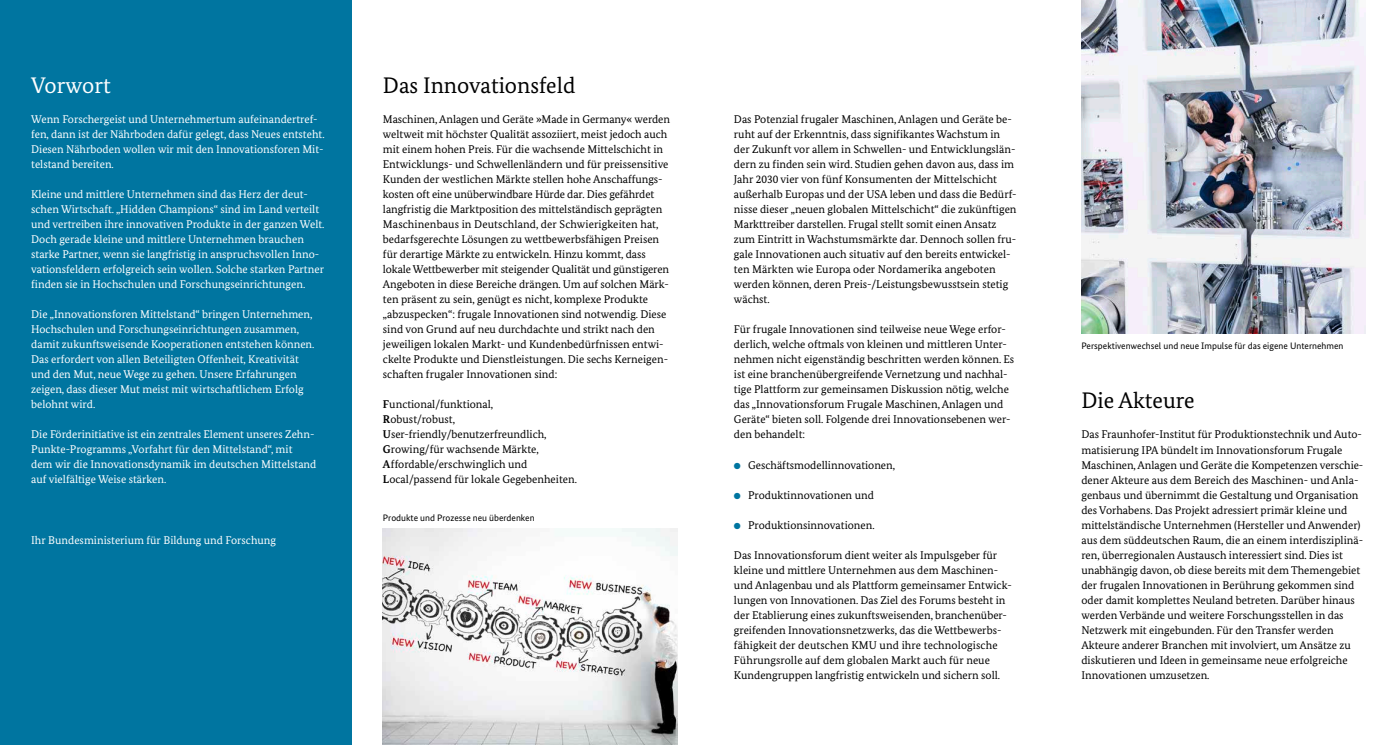
<style>
.page{position:relative;width:1397px;height:745px;background:#fff}
.page>*{position:absolute;margin:0;border:0;box-sizing:border-box;transform-origin:0 0}
.t1{font:22.5px "Bundes Serif";color:#000}
.t2{font:22.5px "Bundes Serif";color:#fff}
.t3{font:11.25px/15px "Bundes Serif";color:#000}
.t4{font:11.25px/15px "Bundes Serif";color:#fff}
.t5{font:9.38px "Bundes Sans";color:#000}
.s1{font-weight:700}
.s2{color:#0075a0}
</style>
<div class="page">
<div style="left:0;top:0;width:351px;height:744px;background:#0075a0"></div>
<img style="left:383px;top:528px;width:294px;height:216px">
<img style="left:1081px;top:0;width:283px;height:333px">
<h1 class="t2" style="left:31px;top:72px;width:81px">Vorwort</h1>
<p class="t4" style="left:31px;top:111px;width:295px">Wenn Forschergeist und Unternehmertum aufeinandertref&shy;fen, dann ist der Nährboden dafür gelegt, dass Neues entsteht.<br>Diesen Nährboden wollen wir mit den Innovationsforen Mit&shy;telstand bereiten.</p>
<p class="t4" style="left:31px;top:186px;width:295px">Kleine und mittlere Unternehmen sind das Herz der deut&shy;schen Wirtschaft. „Hidden Champions“ sind im Land verteilt und vertreiben ihre innovativen Produkte in der ganzen Welt.<br>Doch gerade kleine und mittlere Unternehmen brauchen starke Partner, wenn sie langfristig in anspruchsvollen Inno&shy;vationsfeldern erfolgreich sein wollen. Solche starken Partner finden sie in Hochschulen und Forschungseinrichtungen.</p>
<p class="t4" style="left:31px;top:306px;width:285px">Die „Innovationsforen Mittelstand“ bringen Unternehmen, Hochschulen und Forschungseinrichtungen zusammen, damit zukunftsweisende Kooperationen entstehen können.<br>Das erfordert von allen Beteiligten Offenheit, Kreativität und den Mut, neue Wege zu gehen. Unsere Erfahrungen zeigen, dass dieser Mut meist mit wirtschaftlichem Erfolg belohnt wird.</p>
<p class="t4" style="left:31px;top:426px;width:287px">Die Förderinitiative ist ein zentrales Element unseres Zehn-- Punkte-Programms „Vorfahrt für den Mittelstand“, mit dem wir die Innovationsdynamik im deutschen Mittelstand auf vielfältige Weise stärken.</p>
<p class="t4" style="left:31px;top:531px;width:246px">Ihr Bundesministerium für Bildung und Forschung</p>
<h1 class="t1" style="left:383px;top:72px;width:194px">Das Innovationsfeld</h1>
<p class="t3" style="left:383px;top:111px;width:289px">Maschinen, Anlagen und Geräte »Made in Germany« werden weltweit mit höchster Qualität assoziiert, meist jedoch auch mit einem hohen Preis. Für die wachsende Mittelschicht in Entwicklungs- und Schwellenländern und für preissensitive Kunden der westlichen Märkte stellen hohe Anschaffungs&shy;kosten oft eine unüberwindbare Hürde dar. Dies gefährdet langfristig die Marktposition des mittelständisch geprägten Maschinenbaus in Deutschland, der Schwierigkeiten hat, bedarfsgerechte Lösungen zu wettbewerbsfähigen Preisen für derartige Märkte zu entwickeln. Hinzu kommt, dass lokale Wettbewerber mit steigender Qualität und günstigeren Angeboten in diese Bereiche drängen. Um auf solchen Märk&shy;ten präsent zu sein, genügt es nicht, komplexe Produkte „abzuspecken“: frugale Innovationen sind notwendig. Diese sind von Grund auf neu durchdachte und strikt nach den jeweiligen lokalen Markt- und Kundenbedürfnissen entwi&shy;ckelte Produkte und Dienstleistungen. Die sechs Kerneigen&shy;schaften frugaler Innovationen sind:</p>
<p class="t3" style="left:383px;top:396px;width:195px"><span class="s1">F</span>unctional/funktional,<br><span class="s1">R</span>obust/robust,<br><span class="s1">U</span>ser-friendly/benutzerfreundlich,<br><span class="s1">G</span>rowing/für wachsende Märkte,<br><span class="s1">A</span>ffordable/erschwinglich und<br><span class="s1">L</span>ocal/passend für lokale Gegebenheiten.</p>
<h1 class="t1" style="left:1081px;top:387px;width:115px">Die Akteure</h1>
<p class="t3" style="left:733px;top:111px;width:284px">Das Potenzial frugaler Maschinen, Anlagen und Geräte be&shy;ruht auf der Erkenntnis, dass signifikantes Wachstum in der Zukunft vor allem in Schwellen- und Entwicklungslän&shy;dern zu finden sein wird. Studien gehen davon aus, dass im Jahr 2030 vier von fünf Konsumenten der Mittelschicht außerhalb Europas und der USA leben und dass die Bedürf&shy;nisse dieser „neuen globalen Mittelschicht“ die zukünftigen Markttreiber darstellen. Frugal stellt somit einen Ansatz zum Eintritt in Wachstumsmärkte dar. Dennoch sollen fru&shy;gale Innovationen auch situativ auf den bereits entwickel&shy;ten Märkten wie Europa oder Nordamerika angeboten werden können, deren Preis-/Leistungsbewusstsein stetig wächst.</p>
<p class="t3" style="left:733px;top:321px;width:282px">Für frugale Innovationen sind teilweise neue Wege erfor&shy;derlich, welche oftmals von kleinen und mittleren Unter&shy;nehmen nicht eigenständig beschritten werden können. Es ist eine branchenübergreifende Vernetzung und nachhal&shy;tige Plattform zur gemeinsamen Diskussion nötig, welche das „Innovationsforum Frugale Maschinen, Anlagen und Geräte“ bieten soll. Folgende drei Innovationsebenen wer&shy;den behandelt:</p>
<p class="t3" style="left:733px;top:456px;width:163px"><span class="s2">●</span> Geschäftsmodellinnovationen,</p>
<p class="t3" style="left:733px;top:486px;width:142px"><span class="s2">●</span> Produktinnovationen und</p>
<p class="t3" style="left:733px;top:516px;width:142px"><span class="s2">●</span> Produktionsinnovationen.</p>
<p class="t3" style="left:733px;top:546px;width:279px">Das Innovationsforum dient weiter als Impulsgeber für kleine und mittlere Unternehmen aus dem Maschinen&shy;und Anlagenbau und als Plattform gemeinsamer Entwick&shy;lungen von Innovationen. Das Ziel des Forums besteht in der Etablierung eines zukunftsweisenden, branchenüber&shy;greifenden Innovationsnetzwerks, das die Wettbewerbs&shy;fähigkeit der deutschen KMU und ihre technologische Führungsrolle auf dem globalen Markt auch für neue Kundengruppen langfristig entwickeln und sichern soll.</p>
<p class="t5" style="left:1081px;top:340px;width:263px">Perspektivenwechsel und neue Impulse für das eigene Unternehmen</p>
<p class="t3" style="left:1081px;top:426px;width:283px">Das Fraunhofer-Institut für Produktionstechnik und Auto&shy;matisierung IPA bündelt im Innovationsforum Frugale Maschinen, Anlagen und Geräte die Kompetenzen verschie&shy;dener Akteure aus dem Bereich des Maschinen- und Anla&shy;genbaus und übernimmt die Gestaltung und Organisation des Vorhabens. Das Projekt adressiert primär kleine und mittelständische Unternehmen (Hersteller und Anwender) aus dem süddeutschen Raum, die an einem interdisziplinä&shy;ren, überregionalen Austausch interessiert sind. Dies ist unabhängig davon, ob diese bereits mit dem Themengebiet der frugalen Innovationen in Berührung gekommen sind oder damit komplettes Neuland betreten. Darüber hinaus werden Verbände und weitere Forschungsstellen in das Netzwerk mit eingebunden. Für den Transfer werden Akteure anderer Branchen mit involviert, um Ansätze zu diskutieren und Ideen in gemeinsame neue erfolgreiche Innovationen umzusetzen.</p>
<p class="t5" style="left:383px;top:511px;width:153px">Produkte und Prozesse neu überdenken</p>
</div>
